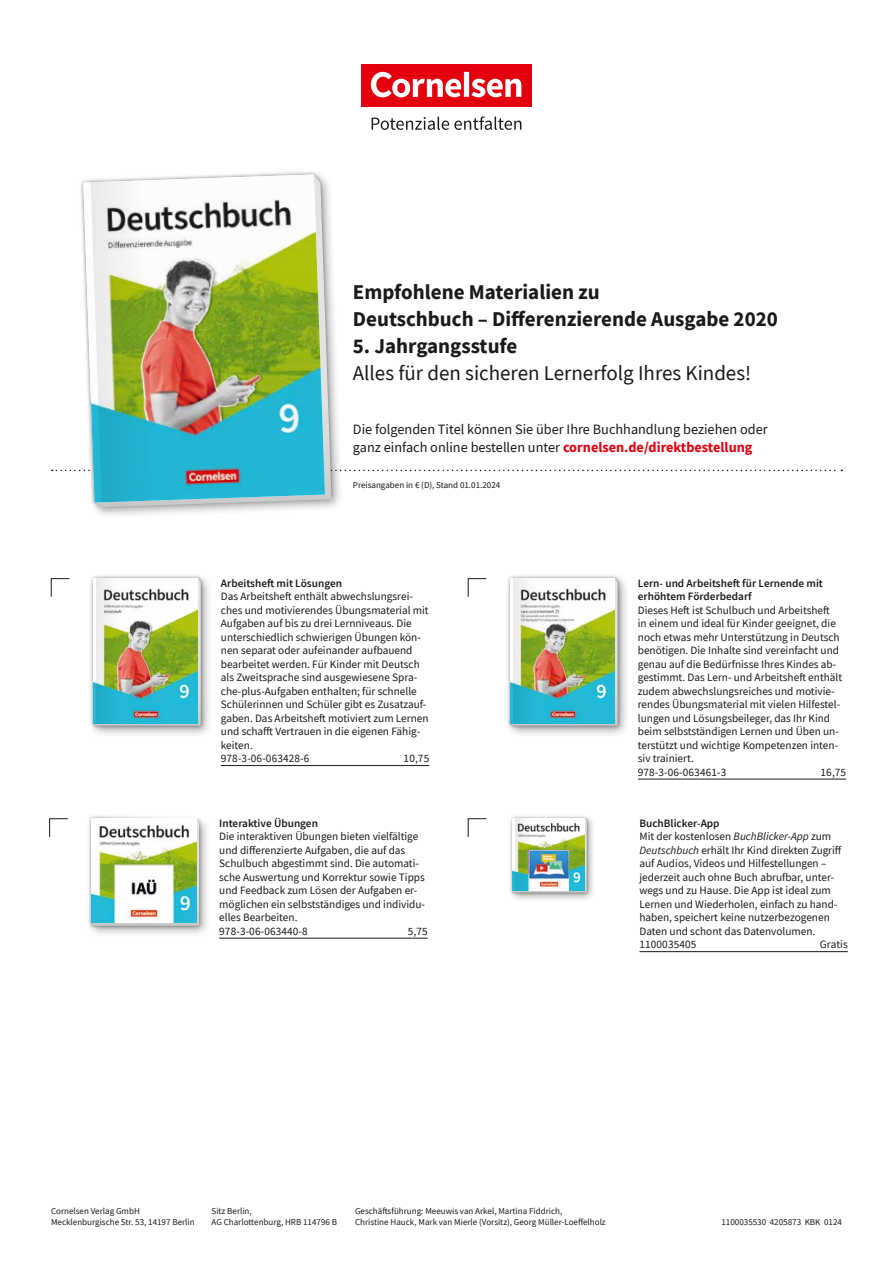
<style>
.page{position:relative;width:893px;height:1263px;background:#fff}
.page>*{position:absolute;margin:0;border:0;box-sizing:border-box;transform-origin:0 0}
.t1{font:700 21px/27px "CV Source Sans";color:#1a1a18}
.t2{font:21px "CV Source Sans";color:#1a1a18}
.t3{font:14.25px/18px "CV Source Sans";color:#1a1a18}
.t4{font:11.25px/13.5px "CV Source Sans";color:#1a1a18}
.t5{font:600 11.25px/13.5px "CV Source Sans";color:#1a1a18}
.t6{font:9px/10.5px "CV Source Sans";color:#1a1a18}
.s1{font-weight:700;color:#e3000f}
.s2{font-weight:600}
.s3{font-style:italic}
</style>
<div class="page">
<svg style="left:51px;top:578px;width:19px;height:19px"></svg>
<svg style="left:468px;top:578px;width:19px;height:19px"></svg>
<hr style="left:638px;top:779px;width:208px;height:1px;background:#1a1a18">
<hr style="left:221px;top:765px;width:208px;height:1px;background:#1a1a18">
<div style="left:504px;top:572px;width:126px;height:166px;background:#1a1a18;opacity:.4"></div>
<div style="left:507px;top:575px;width:114px;height:154px;background:#1a1a18;opacity:.4"></div>
<svg style="left:510px;top:578px;width:108px;height:148px"></svg>
<img style="left:510px;top:578px;width:105px;height:145px">
<svg style="left:514px;top:578px;width:23px;height:145px"></svg>
<div style="left:87px;top:572px;width:126px;height:166px;background:#1a1a18;opacity:.4"></div>
<div style="left:90px;top:575px;width:114px;height:154px;background:#1a1a18;opacity:.4"></div>
<svg style="left:93px;top:578px;width:108px;height:148px"></svg>
<img style="left:93px;top:578px;width:105px;height:145px">
<svg style="left:97px;top:578px;width:23px;height:145px"></svg>
<div style="left:77px;top:168px;width:267px;height:351px;background:#1a1a18;opacity:.4"></div>
<svg style="left:80px;top:171px;width:255px;height:340px"></svg>
<img style="left:83px;top:174px;width:242px;height:329px">
<svg style="left:52px;top:180px;width:790px;height:322px"></svg>
<svg style="left:49px;top:818px;width:19px;height:19px"></svg>
<hr style="left:219px;top:938px;width:209px;height:1px;background:#1a1a18">
<div style="left:86px;top:812px;width:125px;height:126px;background:#1a1a18;opacity:.4"></div>
<div style="left:89px;top:815px;width:113px;height:114px;background:#1a1a18;opacity:.4"></div>
<svg style="left:92px;top:818px;width:107px;height:108px"></svg>
<img style="left:92px;top:818px;width:104px;height:105px">
<hr style="left:639px;top:951px;width:209px;height:1px;background:#1a1a18">
<div style="left:507px;top:813px;width:89px;height:89px;background:#1a1a18;opacity:.4"></div>
<div style="left:510px;top:816px;width:79px;height:79px;background:#1a1a18;opacity:.4"></div>
<svg style="left:513px;top:818px;width:74px;height:74px"></svg>
<img style="left:513px;top:818px;width:72px;height:73px">
<svg style="left:515px;top:818px;width:16px;height:72px"></svg>
<svg style="left:468px;top:818px;width:19px;height:19px"></svg>
<img style="left:529px;top:850px;width:40px;height:41px">
<div style="left:361px;top:64px;width:170px;height:43px;background:#e3000f"></div>
<svg style="left:371px;top:72px;width:150px;height:25px"></svg>
<svg style="left:372px;top:116px;width:149px;height:14px"></svg>
<h1 class="t1" style="left:353px;top:279px;width:427px">Empfohlene Materialien zu<br>Deutschbuch – Differenzierende Ausgabe 2020</h1>
<h1 class="t1" style="left:353px;top:333px;width:166px">5. Jahrgangsstufe</h1>
<h1 class="t2" style="left:353px;top:360px;width:400px">Alles für den sicheren Lernerfolg Ihres Kindes!</h1>
<p class="t3" style="left:353px;top:421px;width:416px">Die folgenden Titel können Sie über Ihre Buchhandlung beziehen oder ganz einfach online bestellen unter <span class="s1">cornelsen.de/direktbestellung</span></p>
<p class="t6" style="left:353px;top:480px;width:149px">Preisangaben in € (D), Stand 01.01.2024</p>
<p class="t5" style="left:221px;top:576px;width:123px">Arbeitsheft mit Lösungen</p>
<p class="t4" style="left:221px;top:590px;width:209px">Das Arbeitsheft enthält abwechslungsrei&shy;ches und motivierendes Übungsmaterial mit Aufgaben auf bis zu drei Lernniveaus. Die unterschiedlich schwierigen Übungen kön&shy;nen separat oder aufeinander aufbauend bearbeitet werden. Für Kinder mit Deutsch als Zweitsprache sind ausgewiesene Spra&shy;che-plus-Aufgaben enthalten; für schnelle Schülerinnen und Schüler gibt es Zusatzauf&shy;gaben. Das Arbeitsheft motiviert zum Lernen und schafft Vertrauen in die eigenen Fähig&shy;keiten.<br>978-3-06-063428-6</p>
<p class="t4" style="left:404px;top:752px;width:27px">10,75</p>
<p class="t5" style="left:219px;top:816px;width:100px">Interaktive Übungen</p>
<p class="t4" style="left:219px;top:830px;width:207px">Die interaktiven Übungen bieten vielfältige und differenzierte Aufgaben, die auf das Schulbuch abgestimmt sind. Die automati&shy;sche Auswertung und Korrektur sowie Tipps und Feedback zum Lösen der Aufgaben er&shy;möglichen ein selbstständiges und individu&shy;elles Bearbeiten.<br>978-3-06-063440-8</p>
<p class="t4" style="left:408px;top:924px;width:21px">5,75</p>
<p class="t5" style="left:638px;top:576px;width:187px">Lern- und Arbeitsheft für Lernende mit erhöhtem Förderbedarf</p>
<p class="t4" style="left:638px;top:603px;width:206px">Dieses Heft ist Schulbuch und Arbeitsheft<br>in einem und ideal für Kinder geeignet, die noch etwas mehr Unterstützung in Deutsch benötigen. Die Inhalte sind vereinfacht und genau auf die Bedürfnisse Ihres Kindes ab&shy;gestimmt. Das Lern- und Arbeitsheft enthält zudem abwechslungsreiches und motivie&shy;rendes Übungsmaterial mit vielen Hilfestel&shy;lungen und Lösungsbeileger, das Ihr Kind beim selbstständigen Lernen und Üben un&shy;terstützt und wichtige Kompetenzen inten&shy;siv trainiert.<br>978-3-06-063461-3</p>
<p class="t4" style="left:821px;top:765px;width:27px">16,75</p>
<p class="t4" style="left:639px;top:816px;width:204px"><span class="s2">BuchBlicker-App<br></span>Mit der kostenlosen <span class="s3">BuchBlicker-App</span> zum <span class="s3">Deutschbuch</span> erhält Ihr Kind direkten Zugriff auf Audios, Videos und Hilfestellungen – jederzeit auch ohne Buch abrufbar, unter&shy;wegs und zu Hause. Die App ist ideal zum Lernen und Wiederholen, einfach zu hand&shy;haben, speichert keine nutzerbezogenen Daten und schont das Datenvolumen.<br>1100035405</p>
<p class="t4" style="left:820px;top:938px;width:29px">Gratis</p>
<p class="t6" style="left:355px;top:1206px;width:252px">Geschäftsführung: Meeuwis van Arkel, Martina Fiddrich,<br>Christine Hauck, Mark van Mierle (Vorsitz), Georg Müller-Loeffelholz</p>
<p class="t6" style="left:51px;top:1206px;width:145px">Cornelsen Verlag GmbH<br>Mecklenburgische Str. 53, 14197 Berlin</p>
<p class="t6" style="left:721px;top:1216px;width:122px">1100035530 4205873 KBK 0124</p>
<p class="t6" style="left:212px;top:1206px;width:127px">Sitz Berlin,<br>AG Charlottenburg, HRB 114796 B</p>
</div>
